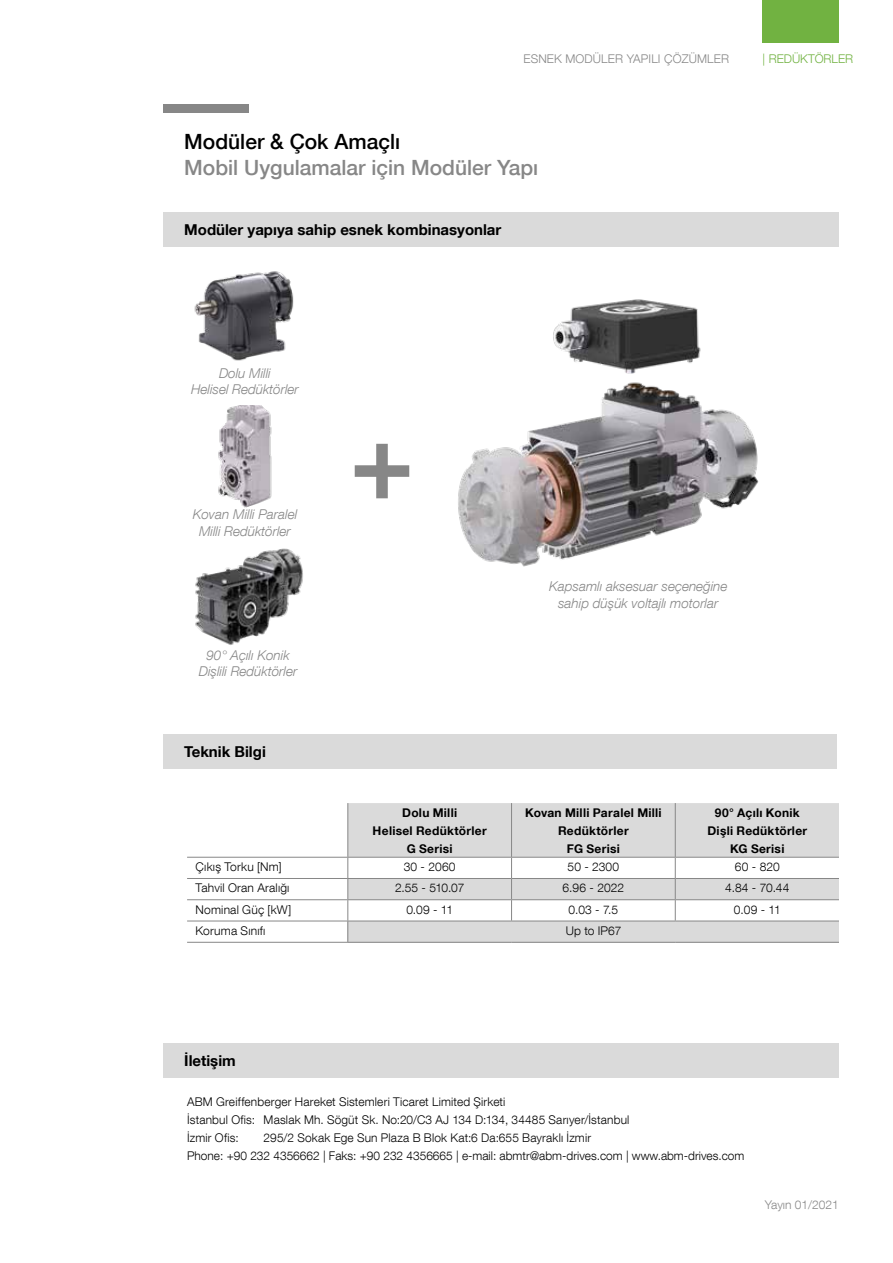
<style>
.page{position:relative;width:893px;height:1263px;background:#fff}
.page>*{position:absolute;margin:0;border:0;box-sizing:border-box;transform-origin:0 0}
.t1{font:700 108px "Helvetica Neue LT Com";color:#878787}
.t2{font:500 21px "Helvetica Neue LT Com";color:#878787}
.t3{font:500 21px "Helvetica Neue LT Com";color:#000}
.t4{font:700 15px "Helvetica Neue LT Com";color:#000}
.t5{font:italic 300 13.5px/16.2px "Helvetica Neue LT Com";color:#878787;text-align:center}
.t6{font:300 12px/18px "Helvetica Neue LT Com";letter-spacing:.015em;color:#000}
.t7{font:700 12px/18px "Helvetica Neue LT Com";letter-spacing:.025em;color:#000;text-align:center}
.t8{font:300 12px "Helvetica Neue LT Com";letter-spacing:.01em;color:#878787}
.t9{font:300 12px "Helvetica Neue LT Com";color:#71b241}
</style>
<div class="page">
<div style="left:163px;top:213px;width:676px;height:34px;background:#dadada"></div>
<div style="left:163px;top:735px;width:674px;height:34px;background:#dadada"></div>
<div style="left:348px;top:803px;width:491px;height:54px;background:#dadada"></div>
<hr style="left:187px;top:857px;width:161px;height:1px;background:#878787">
<hr style="left:187px;top:878px;width:161px;height:1px;background:#878787">
<hr style="left:187px;top:899px;width:161px;height:1px;background:#878787">
<hr style="left:187px;top:921px;width:161px;height:1px;background:#878787">
<hr style="left:187px;top:942px;width:161px;height:1px;background:#878787">
<hr style="left:347px;top:803px;width:1px;height:54px;background:#878787">
<hr style="left:511px;top:803px;width:1px;height:54px;background:#878787">
<hr style="left:675px;top:803px;width:1px;height:54px;background:#878787">
<svg style="left:347px;top:857px;width:492px;height:85px"></svg>
<hr style="left:512px;top:921px;width:163px;height:1px;background:#878787">
<hr style="left:675px;top:921px;width:164px;height:1px;background:#878787">
<hr style="left:348px;top:942px;width:164px;height:1px;background:#878787">
<hr style="left:512px;top:942px;width:163px;height:1px;background:#878787">
<hr style="left:675px;top:942px;width:164px;height:1px;background:#878787">
<div style="left:762px;top:0;width:77px;height:43px;background:#71b241"></div>
<div style="left:163px;top:105px;width:85px;height:8px;background:#878787"></div>
<img style="left:194px;top:271px;width:100px;height:90px">
<img style="left:195px;top:548px;width:108px;height:97px">
<img style="left:218px;top:405px;width:54px;height:103px">
<img style="left:458px;top:299px;width:301px;height:268px">
<div style="left:163px;top:1043px;width:676px;height:34px;background:#dadada"></div>
<p class="t8" style="left:523px;top:51px;width:207px">ESNEK MODÜLER YAPILI ÇÖZÜMLER</p>
<p class="t9" style="left:762px;top:51px;width:92px">| REDÜKTÖRLER</p>
<h2 class="t3" style="left:184px;top:129px;width:217px">Modüler &amp; Çok Amaçlı</h2>
<h2 class="t2" style="left:184px;top:154px;width:356px">Mobil Uygulamalar için Modüler Yapı</h2>
<p class="t4" style="left:184px;top:220px;width:319px">Modüler yapıya sahip esnek kombinasyonlar</p>
<p class="t5" style="left:191px;top:365px;width:109px">Dolu Milli<br>Helisel Redüktörler</p>
<p class="t5" style="left:193px;top:506px;width:106px">Kovan Milli Paralel<br>Milli Redüktörler</p>
<p class="t5" style="left:199px;top:647px;width:100px">90° Açılı Konik<br>Dişlili Redüktörler</p>
<p class="t4" style="left:184px;top:742px;width:83px">Teknik Bilgi</p>
<h1 class="t1" style="left:350px;top:392px;width:66px">+</h1>
<p class="t5" style="left:549px;top:578px;width:180px">Kapsamlı aksesuar seçeneğine sahip düşük voltajlı motorlar</p>
<p class="t7" style="left:373px;top:803px;width:116px">Dolu Milli<br>Helisel Redüktörler<br>G Serisi</p>
<p class="t7" style="left:525px;top:803px;width:138px">Kovan Milli Paralel Milli<br>Redüktörler<br>FG Serisi</p>
<p class="t7" style="left:707px;top:803px;width:101px">90° Açılı Konik<br>Dişli Redüktörler<br>KG Serisi</p>
<p class="t6" style="left:196px;top:857px;width:88px">Çıkış Torku [Nm]</p>
<p class="t6" style="left:404px;top:857px;width:53px">30 - 2060</p>
<p class="t6" style="left:568px;top:857px;width:53px">50 - 2300</p>
<p class="t6" style="left:735px;top:857px;width:46px">60 - 820</p>
<p class="t6" style="left:196px;top:879px;width:95px">Tahvil Oran Aralığı</p>
<p class="t6" style="left:395px;top:879px;width:71px">2.55 - 510.07</p>
<p class="t6" style="left:563px;top:879px;width:63px">6.96 - 2022</p>
<p class="t6" style="left:725px;top:879px;width:66px">4.84 - 70.44</p>
<p class="t6" style="left:196px;top:900px;width:97px">Nominal Güç [kW]</p>
<p class="t6" style="left:406px;top:900px;width:48px">0.09 - 11</p>
<p class="t6" style="left:569px;top:900px;width:51px">0.03 - 7.5</p>
<p class="t6" style="left:734px;top:900px;width:48px">0.09 - 11</p>
<p class="t6" style="left:196px;top:921px;width:71px">Koruma Sınıfı</p>
<p class="t6" style="left:566px;top:921px;width:57px">Up to IP67</p>
<p class="t4" style="left:184px;top:1051px;width:53px">İletişim</p>
<p class="t6" style="left:187px;top:1092px;width:444px">ABM Greiffenberger Hareket Sistemleri Ticaret Limited Şirketi<br>İstanbul Ofis: Maslak Mh. Sögüt Sk. No:20/C3 AJ 134 D:134, 34485 Sarıyer/İstanbul<br>İzmir Ofis:</p>
<p class="t6" style="left:187px;top:1128px;width:559px;text-indent:77px">295/2 Sokak Ege Sun Plaza B Blok Kat:6 Da:655 Bayraklı İzmir<br>Phone: +90 232 4356662 | Faks: +90 232 4356665 | e-mail: abmtr@abm-drives.com | www.abm-drives.com</p>
<p class="t8" style="left:765px;top:1197px;width:76px">Yayın 01/2021</p>
</div>
